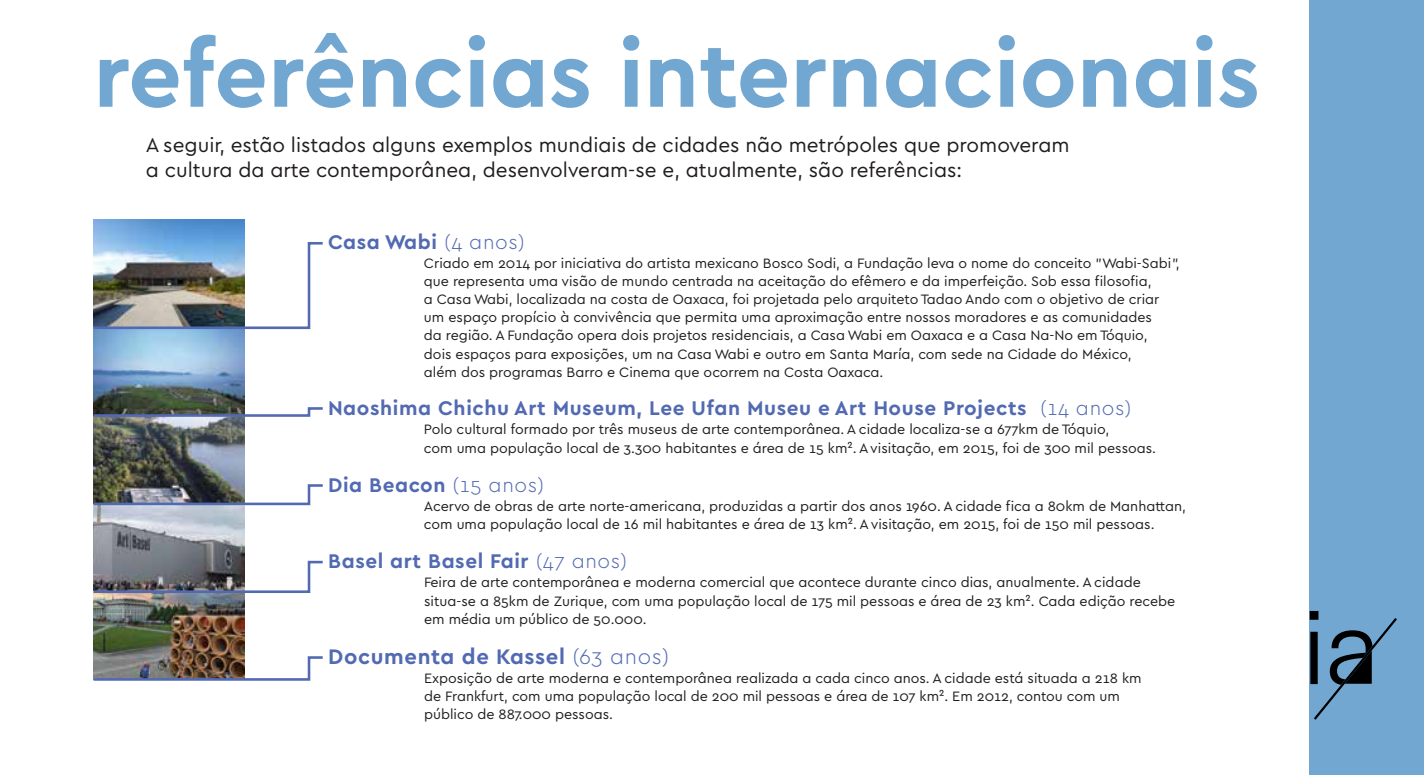
<style>
.page{position:relative;width:1424px;height:775px;background:#fff}
.page>*{position:absolute;margin:0;border:0;box-sizing:border-box;transform-origin:0 0}
.t1{font:700 94.5px "Cera Pro";color:#71a7d0}
.t2{font:700 22.05px "Cera Pro";letter-spacing:.03em;color:#526ab2}
.t3{font:20.65px/24.8px "Cera Pro";color:#211d1e}
.t4{font:700 20.65px "Cera Pro";letter-spacing:.03em;color:#526ab2}
.t5{font:14.17px/18.2px "Cera Pro";color:#211d1e}
.s1{font-weight:300}
</style>
<div class="page">
<img style="left:93px;top:219px;width:152px;height:435px">
<img style="left:93px;top:240px;width:230px;height:90px">
<svg style="left:93px;top:406px;width:230px;height:12px"></svg>
<img style="left:93px;top:654px;width:230px;height:27px">
<img style="left:93px;top:482px;width:230px;height:24px">
<svg style="left:93px;top:559px;width:230px;height:35px"></svg>
<div style="left:1309px;top:0;width:115px;height:774px;background:#71a7d0"></div>
<svg style="left:1309px;top:611px;width:88px;height:108px"></svg>
<h1 class="t1" style="left:93px;top:12px;width:1168px">referências internacionais</h1>
<h3 class="t3" style="left:146px;top:131px;width:925px">A seguir, estão listados alguns exemplos mundiais de cidades não metrópoles que promoveram a cultura da arte contemporânea, desenvolveram-se e, atualmente, são referências:</h3>
<h3 class="t4" style="left:328px;top:228px;width:198px">Casa Wabi <span class="s1">(4 anos)</span></h3>
<p class="t5" style="left:424px;top:253px;width:757px">Criado em 2014 por iniciativa do artista mexicano Bosco Sodi, a Fundação leva o nome do conceito "Wabi-Sabi", que representa uma visão de mundo centrada na aceitação do efêmero e da imperfeição. Sob essa filosofia,<br>a Casa Wabi, localizada na costa de Oaxaca, foi projetada pelo arquiteto Tadao Ando com o objetivo de criar um espaço propício à convivência que permita uma aproximação entre nossos moradores e as comunidades<br>da região. A Fundação opera dois projetos residenciais, a Casa Wabi em Oaxaca e a Casa Na-No em Tóquio,<br>dois espaços para exposições, um na Casa Wabi e outro em Santa María, com sede na Cidade do México,<br>além dos programas Barro e Cinema que ocorrem na Costa Oaxaca.</p>
<h3 class="t4" style="left:328px;top:394px;width:805px">Naoshima Chichu Art Museum, Lee Ufan Museu e Art House Projects <span class="s1">(14 anos)</span></h3>
<p class="t5" style="left:424px;top:420px;width:734px">Polo cultural formado por três museus de arte contemporânea. A cidade localiza-se a 677km de Tóquio,<br>com uma população local de 3.300 habitantes e área de 15 km². A visitação, em 2015, foi de 300 mil pessoas.</p>
<h3 class="t4" style="left:328px;top:470px;width:217px">Dia Beacon <span class="s1">(15 anos)</span></h3>
<p class="t5" style="left:424px;top:496px;width:763px">Acervo de obras de arte norte-americana, produzidas a partir dos anos 1960. A cidade fica a 80km de Manhattan, com uma população local de 16 mil habitantes e área de 13 km². A visitação, em 2015, foi de 150 mil pessoas.</p>
<h3 class="t4" style="left:328px;top:547px;width:300px">Basel art Basel Fair <span class="s1">(47 anos)</span></h3>
<p class="t5" style="left:424px;top:572px;width:753px">Feira de arte contemporânea e moderna comercial que acontece durante cinco dias, anualmente. A cidade situa-se a 85km de Zurique, com uma população local de 175 mil pessoas e área de 23 km². Cada edição recebe em média um público de 50.000.</p>
<h2 class="t2" style="left:328px;top:641px;width:342px">Documenta de Kassel <span class="s1">(63 anos)</span></h2>
<p class="t5" style="left:424px;top:668px;width:719px">Exposição de arte moderna e contemporânea realizada a cada cinco anos. A cidade está situada a 218 km de Frankfurt, com uma população local de 200 mil pessoas e área de 107 km². Em 2012, contou com um público de 887.000 pessoas.</p>
</div>
